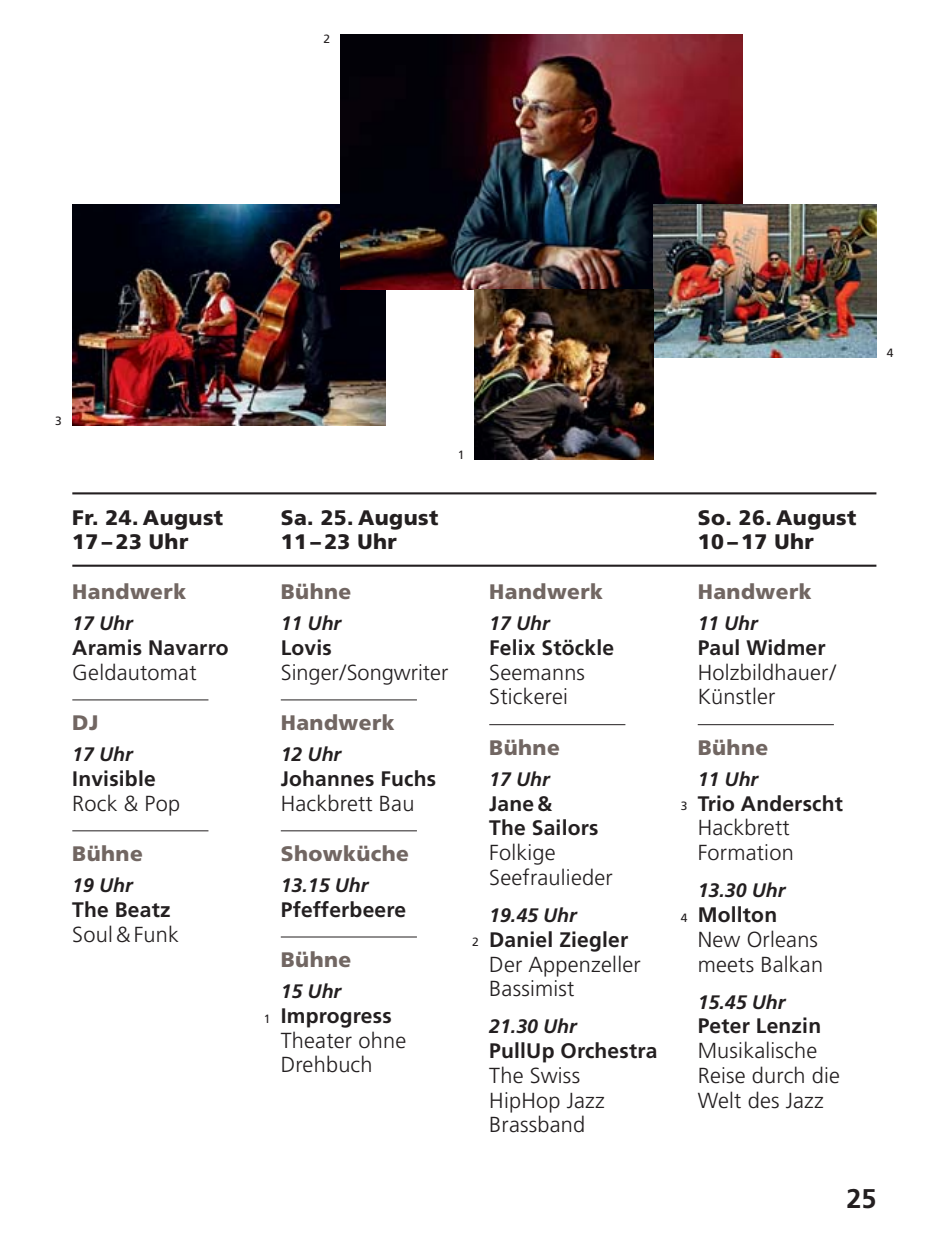
<style>
.page{position:relative;width:936px;height:1259px;background:#fff}
.page>*{position:absolute;margin:0;border:0;box-sizing:border-box;transform-origin:0 0}
.t1{font:700 27px "Frutiger";color:#231f20}
.t2{font:300 21.6px/24.9px "Frutiger";letter-spacing:.01em;color:#231f20}
.t3{font:700 21px/24.9px "Frutiger";letter-spacing:.01em;color:#231f20}
.t4{font:900 21px "Frutiger";letter-spacing:.02em;color:#716662}
.t5{font:900 21px/24.9px "Frutiger";letter-spacing:.02em;color:#231f20}
.t6{font:italic 700 19.5px "Frutiger";color:#231f20}
.t7{font:12px "Frutiger";color:#231f20}
</style>
<div class="page">
<img style="left:72px;top:204px;width:313px;height:221px">
<hr style="left:72px;top:564px;width:804px;height:3px;background:#231f20">
<hr style="left:72px;top:699px;width:136px;height:1px;background:#231f20">
<hr style="left:72px;top:830px;width:136px;height:1px;background:#231f20">
<hr style="left:281px;top:699px;width:136px;height:1px;background:#231f20">
<hr style="left:281px;top:830px;width:136px;height:1px;background:#231f20">
<hr style="left:281px;top:936px;width:136px;height:1px;background:#231f20">
<hr style="left:489px;top:724px;width:136px;height:1px;background:#231f20">
<hr style="left:72px;top:492px;width:804px;height:2px;background:#231f20">
<hr style="left:697px;top:724px;width:136px;height:1px;background:#231f20">
<img style="left:340px;top:34px;width:402px;height:255px">
<img style="left:653px;top:204px;width:223px;height:153px">
<img style="left:475px;top:289px;width:178px;height:170px">
<p class="t7" style="left:323px;top:33px;width:8px">2</p>
<p class="t7" style="left:55px;top:415px;width:8px">3</p>
<p class="t5" style="left:72px;top:506px;width:152px">Fr. 24. August<br>17 – 23 Uhr</p>
<p class="t4" style="left:72px;top:581px;width:115px">Handwerk</p>
<p class="t6" style="left:72px;top:612px;width:62px">17 Uhr</p>
<p class="t3" style="left:72px;top:636px;width:158px">Aramis Navarro</p>
<p class="t2" style="left:72px;top:661px;width:126px">Geldautomat</p>
<p class="t4" style="left:72px;top:712px;width:28px">DJ</p>
<p class="t6" style="left:72px;top:743px;width:62px">17 Uhr</p>
<p class="t3" style="left:72px;top:767px;width:85px">Invisible</p>
<p class="t2" style="left:72px;top:792px;width:109px">Rock &amp; Pop</p>
<p class="t4" style="left:72px;top:843px;width:72px">Bühne</p>
<p class="t6" style="left:72px;top:874px;width:62px">19 Uhr</p>
<p class="t3" style="left:72px;top:898px;width:100px">The Beatz</p>
<p class="t2" style="left:72px;top:923px;width:108px">Soul &amp; Funk</p>
<p class="t7" style="left:886px;top:347px;width:8px">4</p>
<p class="t7" style="left:458px;top:449px;width:8px">1</p>
<p class="t5" style="left:281px;top:506px;width:159px">Sa. 25. August<br>11 – 23 Uhr</p>
<p class="t7" style="left:264px;top:1013px;width:8px">1</p>
<p class="t4" style="left:281px;top:581px;width:72px">Bühne</p>
<p class="t6" style="left:281px;top:612px;width:62px">11 Uhr</p>
<p class="t3" style="left:281px;top:636px;width:53px">Lovis</p>
<p class="t2" style="left:281px;top:661px;width:169px">Singer / Songwriter</p>
<p class="t4" style="left:281px;top:712px;width:115px">Handwerk</p>
<p class="t6" style="left:281px;top:743px;width:62px">12 Uhr</p>
<p class="t3" style="left:281px;top:767px;width:157px">Johannes Fuchs</p>
<p class="t2" style="left:281px;top:792px;width:135px">Hackbrett Bau</p>
<p class="t4" style="left:281px;top:843px;width:130px">Showküche</p>
<p class="t6" style="left:281px;top:874px;width:89px">13.15 Uhr</p>
<p class="t3" style="left:281px;top:898px;width:127px">Pfefferbeere</p>
<p class="t4" style="left:281px;top:949px;width:72px">Bühne</p>
<p class="t6" style="left:281px;top:980px;width:62px">15 Uhr</p>
<p class="t3" style="left:281px;top:1004px;width:112px">Improgress</p>
<p class="t2" style="left:281px;top:1029px;width:127px">Theater ohne<br>Drehbuch</p>
<p class="t7" style="left:472px;top:936px;width:8px">2</p>
<p class="t4" style="left:489px;top:581px;width:115px">Handwerk</p>
<p class="t6" style="left:489px;top:612px;width:62px">17 Uhr</p>
<p class="t3" style="left:489px;top:636px;width:126px">Felix Stöckle</p>
<p class="t2" style="left:489px;top:661px;width:97px">Seemanns<br>Stickerei</p>
<p class="t4" style="left:489px;top:737px;width:72px">Bühne</p>
<p class="t6" style="left:489px;top:767px;width:62px">17 Uhr</p>
<p class="t3" style="left:489px;top:792px;width:111px">Jane &amp;<br>The Sailors</p>
<p class="t2" style="left:489px;top:841px;width:125px">Folkige<br>Seefraulieder</p>
<p class="t6" style="left:489px;top:904px;width:89px">19.45 Uhr</p>
<p class="t3" style="left:489px;top:928px;width:140px">Daniel Ziegler</p>
<p class="t2" style="left:489px;top:953px;width:153px">Der Appenzeller<br>Bassimist</p>
<p class="t6" style="left:489px;top:1015px;width:89px">21.30 Uhr</p>
<p class="t3" style="left:489px;top:1039px;width:170px">PullUp Orchestra</p>
<p class="t2" style="left:489px;top:1064px;width:117px">The Swiss<br>HipHop Jazz<br>Brassband</p>
<p class="t5" style="left:697px;top:506px;width:160px">So. 26. August<br>10 – 17 Uhr</p>
<p class="t7" style="left:680px;top:800px;width:8px">3</p>
<p class="t7" style="left:680px;top:912px;width:8px">4</p>
<p class="t4" style="left:697px;top:581px;width:115px">Handwerk</p>
<p class="t6" style="left:697px;top:612px;width:61px">11 Uhr</p>
<p class="t3" style="left:697px;top:636px;width:129px">Paul Widmer</p>
<p class="t2" style="left:697px;top:661px;width:140px">Holzbildhauer /<br>Künstler</p>
<p class="t4" style="left:697px;top:737px;width:72px">Bühne</p>
<p class="t6" style="left:697px;top:767px;width:62px">11 Uhr</p>
<p class="t3" style="left:697px;top:792px;width:147px">Trio Anderscht</p>
<p class="t2" style="left:697px;top:817px;width:97px">Hackbrett<br>Formation</p>
<p class="t6" style="left:697px;top:879px;width:89px">13.30 Uhr</p>
<p class="t3" style="left:697px;top:903px;width:81px">Mollton</p>
<p class="t2" style="left:697px;top:928px;width:127px">New Orleans meets Balkan</p>
<p class="t6" style="left:697px;top:990px;width:89px">15.45 Uhr</p>
<p class="t3" style="left:697px;top:1014px;width:125px">Peter Lenzin</p>
<p class="t2" style="left:697px;top:1039px;width:144px">Musikalische<br>Reise durch die<br>Welt des Jazz</p>
<p class="t1" style="left:846px;top:1185px;width:32px">25</p>
</div>
